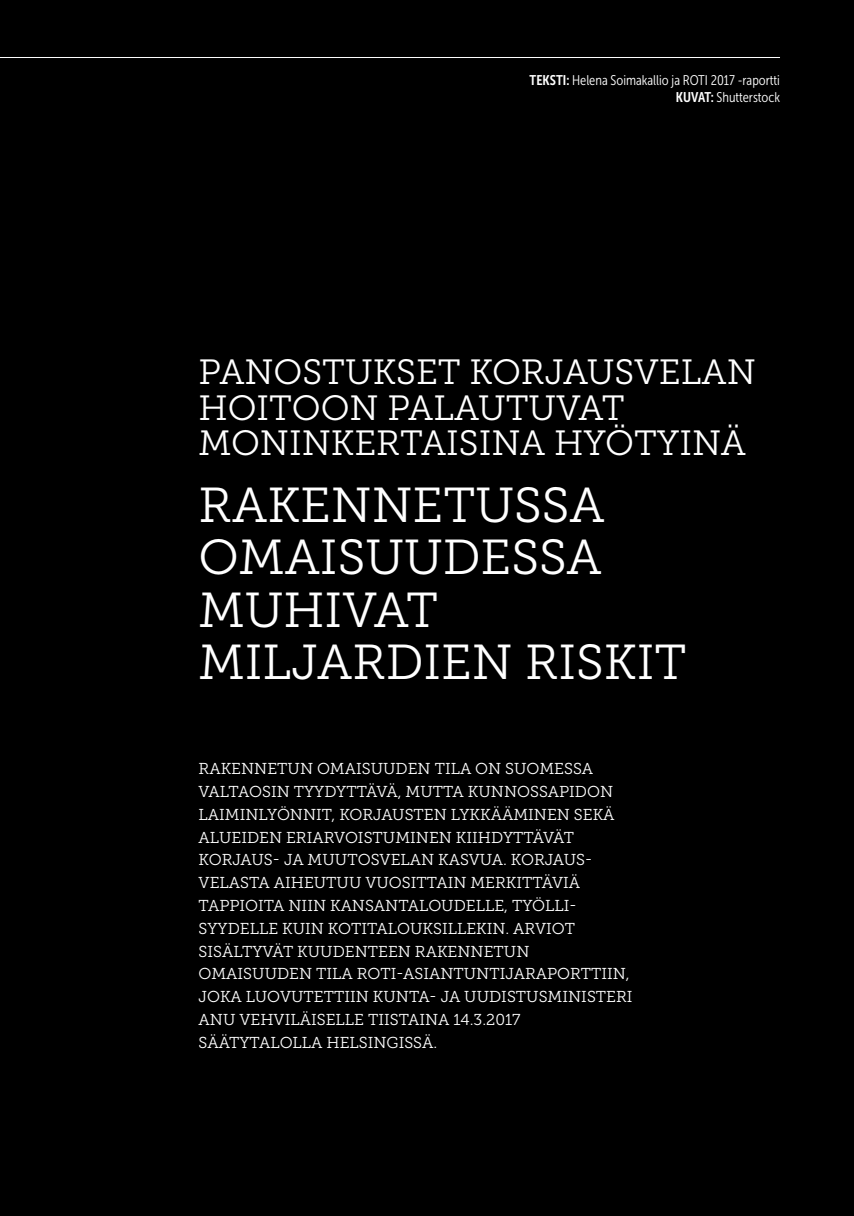
<style>
.page{position:relative;width:854px;height:1216px;background:#fff}
.page>*{position:absolute;margin:0;border:0;box-sizing:border-box;transform-origin:0 0}
.t1{font:49px/52.5px "Museo Slab 300";color:#fff}
.t2{font:35px/35px "Museo Slab 300";color:#fff}
.t3{font:15.75px/22.8px "Museo Slab 300";color:#fff}
.t4{font:14px/17.5px "Museo Sans Cond 300";color:#fff;text-align:right}
.s1{font-family:"Museo Sans Cond 700"}
</style>
<div class="page">
<div style="left:0;top:0;width:853px;height:1215px;background:#000"></div>
<hr style="left:0;top:57px;width:779px;height:1px;background:#fff">
<p class="t4" style="left:529px;top:71px;width:252px"><span class="s1">TEKSTI:</span> Helena Soimakallio ja ROTI 2017 -raportti<br><span class="s1">KUVAT:</span> Shutterstock</p>
<h2 class="t2" style="left:198px;top:355px;width:558px">PANOSTUKSET KORJAUSVELAN<br>HOITOON PALAUTUVAT<br>MONINKERTAISINA HYÖTYINÄ</h2>
<h1 class="t1" style="left:198px;top:479px;width:489px">RAKENNETUSSA<br>OMAISUUDESSA<br>MUHIVAT<br>MILJARDIEN RISKIT</h1>
<p class="t3" style="left:198px;top:757px;width:435px">RAKENNETUN OMAISUUDEN TILA ON SUOMESSA VALTAOSIN TYYDYTTÄVÄ, MUTTA KUNNOSSAPIDON LAIMINLYÖNNIT, KORJAUSTEN LYKKÄÄMINEN SEKÄ ALUEIDEN ERIARVOISTUMINEN KIIHDYTTÄVÄT KORJAUS- JA MUUTOSVELAN KASVUA. KORJAUS-VELASTA AIHEUTUU VUOSITTAIN MERKITTÄVIÄ TAPPIOITA NIIN KANSANTALOUDELLE, TYÖLLI-SYYDELLE KUIN KOTITALOUKSILLEKIN. ARVIOT SISÄLTYVÄT KUUDENTEEN RAKENNETUN OMAISUUDEN TILA ROTI-ASIANTUNTIJARAPORTTIIN, JOKA LUOVUTETTIIN KUNTA- JA UUDISTUSMINISTERI ANU VEHVILÄISELLE TIISTAINA 14.3.2017<br>SÄÄTYTALOLLA HELSINGISSÄ.</p>
</div>
